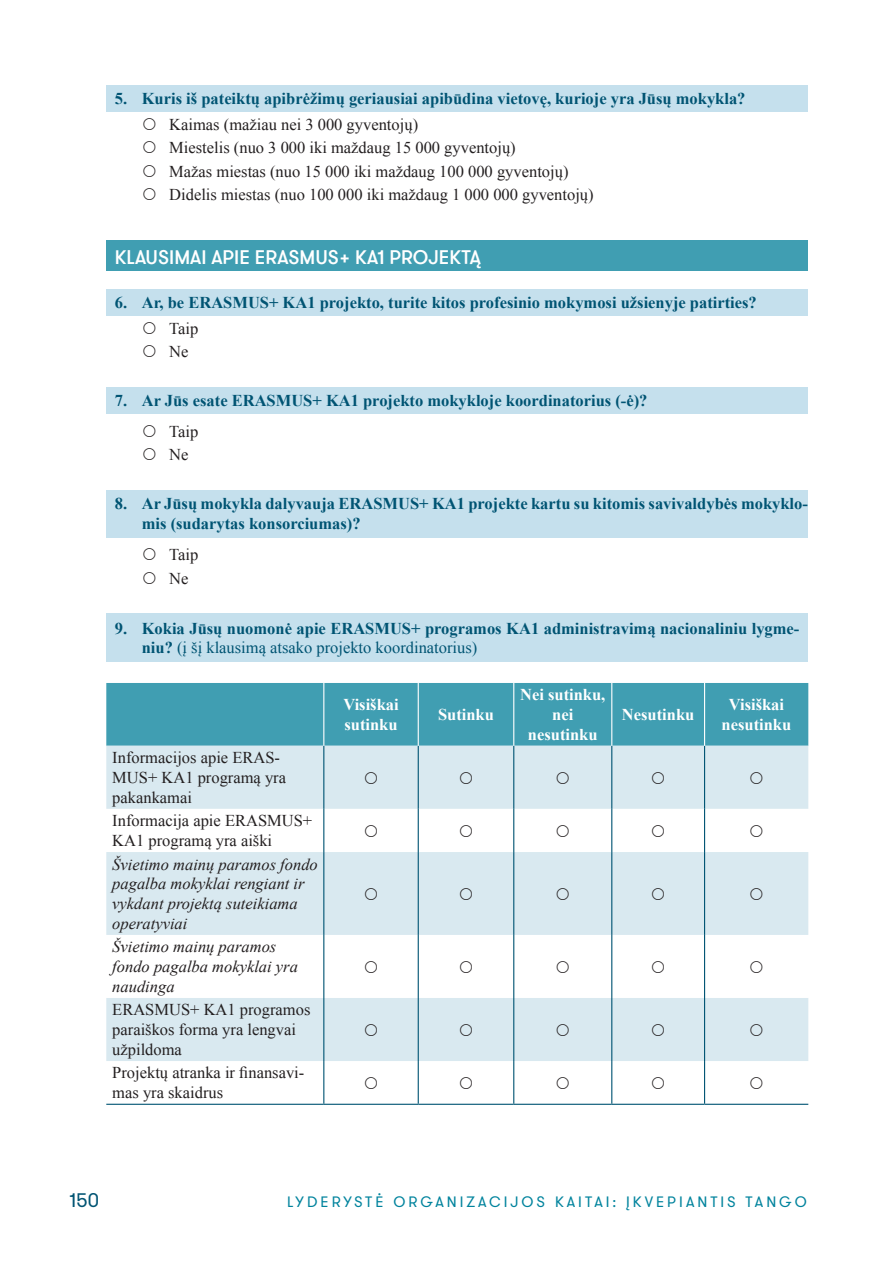
<style>
.page{position:relative;width:893px;height:1263px;background:#fff}
.page>*{position:absolute;margin:0;border:0;box-sizing:border-box;transform-origin:0 0}
.t1{font:500 19.5px "GT Walsheim Pro";color:#fff}
.t2{font:19.5px "GT Walsheim Pro";color:#005473}
.t3{font:700 16.5px/19.8px "Times New Roman";color:#005473}
.t4{font:16.5px/23.2px "Times New Roman";color:#231f20}
.t5{font:italic 16.5px/19.8px "Times New Roman";color:#231f20}
.t6{font:700 16.5px/19.8px "Times New Roman";color:#fff;text-align:center}
.t7{font:15px "GT Walsheim Pro";letter-spacing:.2em;color:#00839d}
.s1{font-weight:400}
</style>
<div class="page">
<div style="left:106px;top:85px;width:702px;height:26px;background:#c5e0ed"></div>
<div style="left:106px;top:240px;width:702px;height:31px;background:#409eb2"></div>
<div style="left:106px;top:289px;width:702px;height:26px;background:#c5e0ed"></div>
<div style="left:106px;top:387px;width:702px;height:26px;background:#c5e0ed"></div>
<div style="left:106px;top:490px;width:702px;height:47px;background:#c5e0ed"></div>
<div style="left:106px;top:614px;width:702px;height:48px;background:#c5e0ed"></div>
<div style="left:106px;top:683px;width:702px;height:63px;background:#409eb2"></div>
<svg style="left:106px;top:746px;width:702px;height:315px;fill:#d9e9f0"></svg>
<hr style="left:323px;top:746px;width:1px;height:63px;background:#005473">
<hr style="left:418px;top:746px;width:1px;height:63px;background:#005473">
<hr style="left:513px;top:746px;width:1px;height:63px;background:#005473">
<hr style="left:611px;top:746px;width:1px;height:63px;background:#005473">
<hr style="left:704px;top:746px;width:1px;height:63px;background:#005473">
<hr style="left:323px;top:809px;width:1px;height:43px;background:#005473">
<hr style="left:418px;top:809px;width:1px;height:43px;background:#005473">
<hr style="left:513px;top:809px;width:1px;height:43px;background:#005473">
<hr style="left:611px;top:809px;width:1px;height:43px;background:#005473">
<hr style="left:704px;top:809px;width:1px;height:43px;background:#005473">
<hr style="left:323px;top:852px;width:1px;height:83px;background:#005473">
<hr style="left:418px;top:852px;width:1px;height:83px;background:#005473">
<hr style="left:513px;top:852px;width:1px;height:83px;background:#005473">
<hr style="left:611px;top:852px;width:1px;height:83px;background:#005473">
<hr style="left:704px;top:852px;width:1px;height:83px;background:#005473">
<hr style="left:323px;top:935px;width:1px;height:63px;background:#005473">
<hr style="left:418px;top:935px;width:1px;height:63px;background:#005473">
<hr style="left:513px;top:935px;width:1px;height:63px;background:#005473">
<hr style="left:611px;top:935px;width:1px;height:63px;background:#005473">
<hr style="left:704px;top:935px;width:1px;height:63px;background:#005473">
<hr style="left:323px;top:998px;width:1px;height:63px;background:#005473">
<hr style="left:418px;top:998px;width:1px;height:63px;background:#005473">
<hr style="left:513px;top:998px;width:1px;height:63px;background:#005473">
<hr style="left:611px;top:998px;width:1px;height:63px;background:#005473">
<hr style="left:704px;top:998px;width:1px;height:63px;background:#005473">
<hr style="left:323px;top:683px;width:1px;height:63px;background:#fff">
<hr style="left:418px;top:683px;width:1px;height:63px;background:#fff">
<hr style="left:513px;top:683px;width:1px;height:63px;background:#fff">
<hr style="left:611px;top:683px;width:1px;height:63px;background:#fff">
<hr style="left:704px;top:683px;width:1px;height:63px;background:#fff">
<hr style="left:323px;top:1061px;width:1px;height:43px;background:#005473">
<hr style="left:418px;top:1061px;width:1px;height:43px;background:#005473">
<hr style="left:513px;top:1061px;width:1px;height:43px;background:#005473">
<hr style="left:611px;top:1061px;width:1px;height:43px;background:#005473">
<hr style="left:704px;top:1061px;width:1px;height:43px;background:#005473">
<hr style="left:106px;top:1104px;width:218px;height:1px;background:#005473">
<hr style="left:324px;top:1104px;width:94px;height:1px;background:#005473">
<hr style="left:418px;top:1104px;width:96px;height:1px;background:#005473">
<hr style="left:514px;top:1104px;width:98px;height:1px;background:#005473">
<hr style="left:612px;top:1104px;width:93px;height:1px;background:#005473">
<hr style="left:705px;top:1104px;width:103px;height:1px;background:#005473">
<svg style="left:365px;top:771px;width:12px;height:13px"></svg>
<svg style="left:460px;top:771px;width:12px;height:13px"></svg>
<svg style="left:557px;top:771px;width:12px;height:13px"></svg>
<svg style="left:652px;top:771px;width:12px;height:13px"></svg>
<svg style="left:750px;top:771px;width:12px;height:13px"></svg>
<svg style="left:365px;top:825px;width:12px;height:12px"></svg>
<svg style="left:460px;top:825px;width:12px;height:12px"></svg>
<svg style="left:557px;top:825px;width:12px;height:12px"></svg>
<svg style="left:652px;top:825px;width:12px;height:12px"></svg>
<svg style="left:750px;top:825px;width:12px;height:12px"></svg>
<svg style="left:365px;top:888px;width:12px;height:12px"></svg>
<svg style="left:460px;top:888px;width:12px;height:12px"></svg>
<svg style="left:557px;top:888px;width:12px;height:12px"></svg>
<svg style="left:652px;top:888px;width:12px;height:12px"></svg>
<svg style="left:750px;top:888px;width:12px;height:12px"></svg>
<svg style="left:365px;top:961px;width:12px;height:12px"></svg>
<svg style="left:460px;top:961px;width:12px;height:12px"></svg>
<svg style="left:557px;top:961px;width:12px;height:12px"></svg>
<svg style="left:652px;top:961px;width:12px;height:12px"></svg>
<svg style="left:750px;top:961px;width:12px;height:12px"></svg>
<svg style="left:365px;top:1024px;width:12px;height:12px"></svg>
<svg style="left:460px;top:1024px;width:12px;height:12px"></svg>
<svg style="left:557px;top:1024px;width:12px;height:12px"></svg>
<svg style="left:652px;top:1024px;width:12px;height:12px"></svg>
<svg style="left:750px;top:1024px;width:12px;height:12px"></svg>
<p class="t3" style="left:115px;top:88px;width:632px">5. Kuris iš pateiktų apibrėžimų geriausiai apibūdina vietovę, kurioje yra Jūsų mokykla?</p>
<p class="t4" style="left:169px;top:113px;width:426px">Kaimas (mažiau nei 3 000 gyventojų)<br>Miestelis (nuo 3 000 iki maždaug 15 000 gyventojų)<br>Mažas miestas (nuo 15 000 iki maždaug 100 000 gyventojų)<br>Didelis miestas (nuo 100 000 iki maždaug 1 000 000 gyventojų)</p>
<p class="t1" style="left:115px;top:245px;width:368px">KLAUSIMAI APIE ERASMUS+ KA1 PROJEKTĄ</p>
<p class="t3" style="left:115px;top:292px;width:644px">6. Ar, be ERASMUS+ KA1 projekto, turite kitos profesinio mokymosi užsienyje patirties?</p>
<p class="t4" style="left:169px;top:317px;width:31px">Taip<br>Ne</p>
<p class="t3" style="left:115px;top:390px;width:534px">7. Ar Jūs esate ERASMUS+ KA1 projekto mokykloje koordinatorius (-ė)?</p>
<p class="t4" style="left:169px;top:419px;width:31px">Taip<br>Ne</p>
<p class="t3" style="left:142px;top:493px;width:668px;text-indent:-27px">8. Ar Jūsų mokykla dalyvauja ERASMUS+ KA1 projekte kartu su kitomis savivaldybės mokyklo&shy;mis (sudarytas konsorciumas)?</p>
<p class="t4" style="left:169px;top:543px;width:31px">Taip<br>Ne</p>
<p class="t3" style="left:142px;top:618px;width:659px;text-indent:-27px">9. Kokia Jūsų nuomonė apie ERASMUS+ programos KA1 administravimą nacionaliniu lygme&shy;niu? <span class="s1">(į šį klausimą atsako projekto koordinatorius)</span></p>
<p class="t4" style="left:112px;top:747px;width:175px;line-height:19.8px">Informacijos apie ERAS-<br>MUS+ KA1 programą yra pakankamai</p>
<p class="t4" style="left:112px;top:810px;width:201px;line-height:19.8px">Informacija apie ERASMUS+<br>KA1 programą yra aiški</p>
<p class="t5" style="left:112px;top:854px;width:207px">Švietimo mainų paramos fondo pagalba mokyklai rengiant ir vykdant projektą suteikiama operatyviai</p>
<p class="t5" style="left:112px;top:936px;width:187px">Švietimo mainų paramos fondo pagalba mokyklai yra naudinga</p>
<p class="t4" style="left:112px;top:1000px;width:200px;line-height:19.8px">ERASMUS+ KA1 programos paraiškos forma yra lengvai užpildoma</p>
<p class="t4" style="left:112px;top:1063px;width:193px;line-height:19.8px">Projektų atranka ir finansavi&shy;mas yra skaidrus</p>
<p class="t6" style="left:343px;top:694px;width:57px;text-align:left">Visiškai sutinku</p>
<p class="t6" style="left:438px;top:704px;width:57px">Sutinku</p>
<p class="t6" style="left:520px;top:684px;width:87px">Nei sutinku, nei nesutinku</p>
<p class="t6" style="left:622px;top:704px;width:74px">Nesutinku</p>
<p class="t6" style="left:722px;top:694px;width:71px">Visiškai nesutinku</p>
<p class="t2" style="left:69px;top:1188px;width:31px">150</p>
<p class="t7" style="left:287px;top:1192px;width:521px">LYDERYSTĖ ORGANIZACIJOS KAITAI: ĮKVEPIANTIS TANGO</p>
</div>
